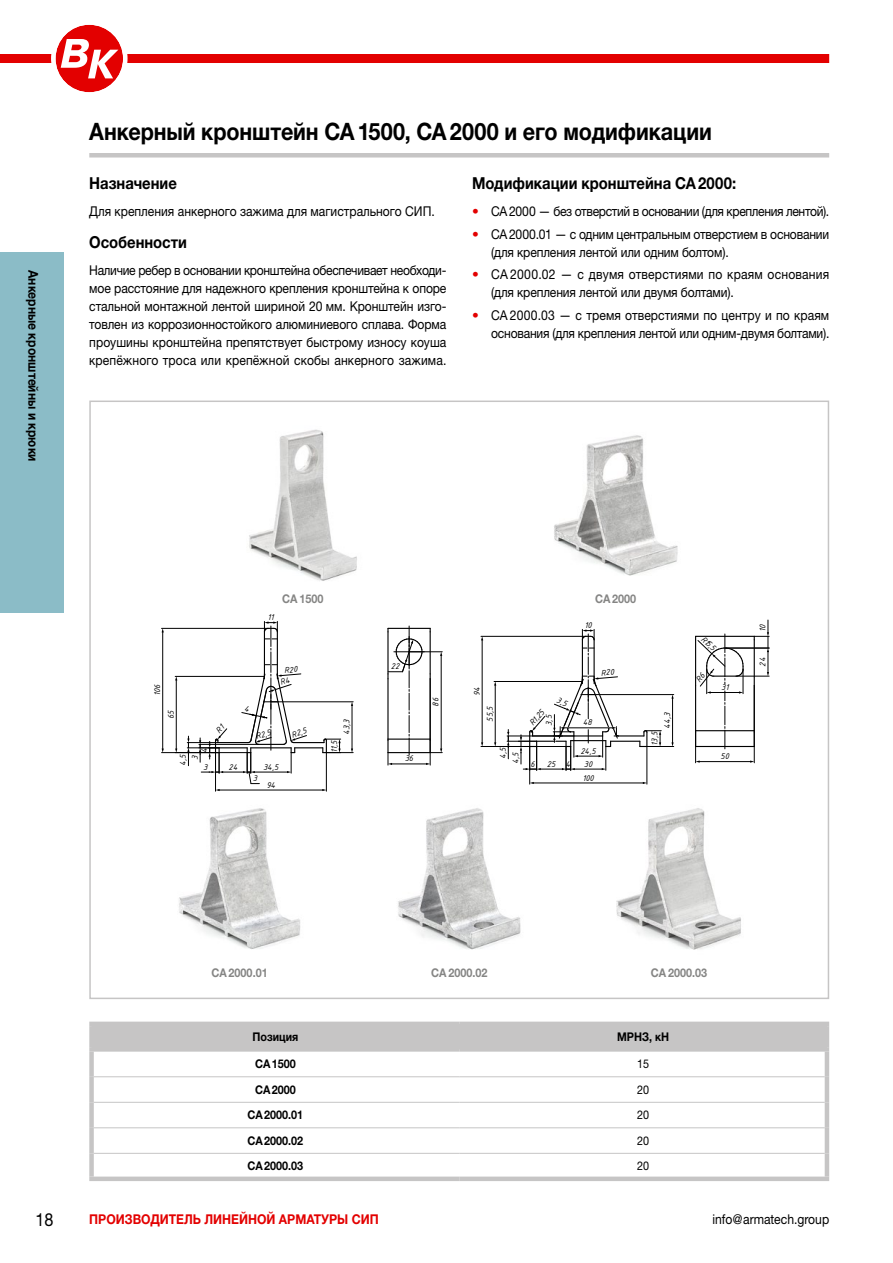
<style>
.page{position:relative;width:893px;height:1263px;background:#fff}
.page>*{position:absolute;margin:0;border:0;box-sizing:border-box;transform-origin:0 0}
.t1{font:700 24px "Helvetica Neue LTW1 G";letter-spacing:-.005em;color:#000;scale:.9 1}
.t2{font:18px "Helvetica Neue LTW1 G";color:#000;scale:.9 1}
.t3{font:700 16.5px "Helvetica Neue LTW1 G";color:#000;scale:.9 1}
.t4{font:13.5px/18px "Helvetica Neue LTW1 G";letter-spacing:-.01em;color:#000;text-align:justify;scale:.9 1}
.t5{font:13.5px/18px "Helvetica Neue LTW1 G";letter-spacing:.01em;color:#000;scale:.9 1}
.t6{font:13.5px "Helvetica Neue LTW1 G";letter-spacing:-.03em;color:#000;scale:.9 1}
.t7{font:700 13.5px "Helvetica Neue LTW1 G";color:#e30000;scale:.9 1}
.t8{font:700 13.5px "Helvetica Neue LTW1 G";color:#000;scale:.9 1}
.t9{font:700 12px "Helvetica Neue LTW1 G";color:#000;scale:.9 1}
.t10{font:700 12px "Helvetica Neue LTW1 G";color:#858584;scale:.9 1}
.t11{font:12px "Helvetica Neue LTW1 G";color:#000;scale:.9 1}
.t12{font:9px "ISOCPEUR Italic";color:#000}
.s1{color:#e30000}
</style>
<div class="page">
<div style="left:89px;top:153px;width:740px;height:5px;background:#c6c5c5"></div>
<div style="left:94px;top:1026px;width:731px;height:21px;background:#c6c5c5"></div>
<hr style="left:89px;top:1022px;width:370px;height:4px;background:#c6c5c5">
<div style="left:89px;top:1026px;width:5px;height:21px;background:#c6c5c5"></div>
<hr style="left:459px;top:1022px;width:370px;height:4px;background:#c6c5c5">
<hr style="left:825px;top:1026px;width:4px;height:21px;background:#c6c5c5">
<div style="left:89px;top:1047px;width:370px;height:5px;background:#c6c5c5"></div>
<div style="left:89px;top:1052px;width:5px;height:25px;background:#c6c5c5"></div>
<div style="left:459px;top:1047px;width:370px;height:5px;background:#c6c5c5"></div>
<hr style="left:825px;top:1052px;width:4px;height:25px;background:#c6c5c5">
<div style="left:89px;top:1077px;width:5px;height:25px;background:#c6c5c5"></div>
<hr style="left:825px;top:1077px;width:4px;height:25px;background:#c6c5c5">
<div style="left:89px;top:1102px;width:5px;height:26px;background:#c6c5c5"></div>
<hr style="left:825px;top:1102px;width:4px;height:26px;background:#c6c5c5">
<div style="left:89px;top:1128px;width:5px;height:25px;background:#c6c5c5"></div>
<hr style="left:825px;top:1128px;width:4px;height:25px;background:#c6c5c5">
<div style="left:89px;top:1153px;width:5px;height:23px;background:#c6c5c5"></div>
<hr style="left:825px;top:1153px;width:4px;height:23px;background:#c6c5c5">
<div style="left:89px;top:1176px;width:370px;height:5px;background:#c6c5c5"></div>
<div style="left:459px;top:1176px;width:370px;height:5px;background:#c6c5c5"></div>
<hr style="left:94px;top:1076px;width:365px;height:1px;background:#c6c5c5">
<hr style="left:459px;top:1076px;width:366px;height:1px;background:#c6c5c5">
<hr style="left:94px;top:1102px;width:365px;height:1px;background:#c6c5c5">
<hr style="left:459px;top:1102px;width:366px;height:1px;background:#c6c5c5">
<hr style="left:94px;top:1127px;width:365px;height:1px;background:#c6c5c5">
<hr style="left:459px;top:1127px;width:366px;height:1px;background:#c6c5c5">
<hr style="left:94px;top:1153px;width:365px;height:1px;background:#c6c5c5">
<hr style="left:459px;top:1153px;width:366px;height:1px;background:#c6c5c5">
<img style="left:398px;top:808px;width:123px;height:142px">
<img style="left:616px;top:808px;width:125px;height:142px">
<img style="left:554px;top:435px;width:124px;height:141px">
<img style="left:179px;top:791px;width:122px;height:158px">
<img style="left:249px;top:429px;width:108px;height:152px">
<hr style="left:162px;top:752px;width:54px;height:1px;background:#000">
<hr style="left:162px;top:632px;width:1px;height:117px;background:#000">
<hr style="left:162px;top:628px;width:106px;height:1px;background:#000">
<hr style="left:175px;top:676px;width:89px;height:1px;background:#000">
<hr style="left:187px;top:748px;width:32px;height:1px;background:#000">
<hr style="left:187px;top:742px;width:31px;height:1px;background:#000">
<hr style="left:176px;top:680px;width:1px;height:69px;background:#000">
<svg style="left:187px;top:736px;width:3px;height:30px"></svg>
<svg style="left:387px;top:626px;width:55px;height:139px"></svg>
<hr style="left:696px;top:746px;width:58px;height:1px;background:#000">
<hr style="left:696px;top:730px;width:58px;height:1px;background:#000">
<hr style="left:696px;top:636px;width:58px;height:1px;background:#000">
<hr style="left:529px;top:746px;width:1px;height:38px;background:#000">
<hr style="left:647px;top:746px;width:1px;height:38px;background:#000">
<hr style="left:481px;top:746px;width:49px;height:1px;background:#000">
<hr style="left:481px;top:636px;width:105px;height:1px;background:#000">
<hr style="left:507px;top:741px;width:30px;height:1px;background:#000">
<hr style="left:507px;top:736px;width:67px;height:1px;background:#000">
<hr style="left:494px;top:681px;width:88px;height:1px;background:#000">
<hr style="left:533px;top:783px;width:111px;height:1px;background:#000">
<hr style="left:482px;top:640px;width:1px;height:103px;background:#000">
<svg style="left:507px;top:729px;width:2px;height:30px"></svg>
<hr style="left:495px;top:685px;width:1px;height:58px;background:#000">
<hr style="left:695px;top:731px;width:1px;height:32px;background:#000">
<hr style="left:754px;top:686px;width:1px;height:77px;background:#000">
<hr style="left:736px;top:676px;width:33px;height:1px;background:#000">
<hr style="left:725px;top:648px;width:44px;height:1px;background:#000">
<hr style="left:699px;top:761px;width:52px;height:1px;background:#000">
<svg style="left:754px;top:620px;width:15px;height:66px"></svg>
<div style="left:56px;top:25px;width:67px;height:67px;background:#e30000;border-radius:50%"></div>
<svg style="left:0;top:39px;width:829px;height:39px"></svg>
<div style="left:0;top:252px;width:64px;height:360px;background:#8bbcc7"></div>
<svg style="left:199px;top:621px;width:154px;height:170px"></svg>
<svg style="left:518px;top:629px;width:156px;height:141px"></svg>
<svg style="left:695px;top:634px;width:49px;height:115px"></svg>
<p class="t8" style="left:42px;top:270px;width:214px;rotate:90deg">Анкерные кронштейны и крюки</p>
<h1 class="t1" style="left:89px;top:116px;width:693px">Анкерный кронштейн CA1500, СА2000 и его модификации</h1>
<p class="t3" style="left:89px;top:173px;width:99px">Назначение</p>
<p class="t4" style="left:89px;top:202px;width:385px">Для крепления анкерного зажима для магистрального СИП.</p>
<p class="t3" style="left:89px;top:231px;width:110px">Особенности</p>
<p class="t4" style="left:89px;top:261px;width:398px">Наличие ребер в основании кронштейна обеспечивает необходи&shy;мое расстояние для надежного крепления кронштейна к опоре стальной монтажной лентой шириной 20 мм. Кронштейн изго&shy;товлен из коррозионностойкого алюминиевого сплава. Форма проушины кронштейна препятствует быстрому износу коуша крепёжного троса или крепёжной скобы анкерного зажима.</p>
<p class="t3" style="left:472px;top:173px;width:295px">Модификации кронштейна СА2000:</p>
<p class="t6" style="left:472px;top:203px;width:398px"><span class="s1">•</span> СА 2000 — без отверстий в основании (для крепления лентой).</p>
<p class="t4" style="left:491px;top:225px;width:377px;text-indent:-19px"><span class="s1">•</span> СА2000.01 — с одним центральным отверстием в основании (для крепления лентой или одним болтом).</p>
<p class="t5" style="left:491px;top:265px;width:377px;text-indent:-19px"><span class="s1">•</span> СА 2000.02 — с двумя отверстиями по краям основания (для крепления лентой или двумя болтами).</p>
<p class="t4" style="left:472px;top:306px;width:399px;text-align:right"><span class="s1">•</span> СА 2000.03 — с тремя отверстиями по центру и по краям основания (для крепления лентой или одним-двумя болтами).</p>
<p class="t10" style="left:282px;top:591px;width:47px">СА 1500</p>
<p class="t10" style="left:595px;top:591px;width:47px">СА 2000</p>
<p class="t12" style="left:267px;top:611px;width:7px">11</p>
<p class="t12" style="left:584px;top:619px;width:9px">10</p>
<p class="t12" style="left:757px;top:632px;width:9px;rotate:-90deg">10</p>
<p class="t12" style="left:707px;top:633px;width:18px;rotate:44deg">R15,5</p>
<p class="t12" style="left:391px;top:660px;width:10px">22</p>
<p class="t12" style="left:757px;top:667px;width:11px;rotate:-90deg">24</p>
<p class="t12" style="left:152px;top:696px;width:13px;rotate:-90deg">106</p>
<p class="t12" style="left:471px;top:696px;width:11px;rotate:-90deg">94</p>
<p class="t12" style="left:721px;top:681px;width:9px">31</p>
<p class="t12" style="left:165px;top:719px;width:10px;rotate:-90deg">65</p>
<p class="t12" style="left:198px;top:753px;width:6px;rotate:-90deg">4</p>
<p class="t12" style="left:177px;top:765px;width:13px;rotate:-90deg">4,5</p>
<p class="t12" style="left:189px;top:760px;width:6px;rotate:-90deg">3</p>
<p class="t12" style="left:203px;top:761px;width:6px">3</p>
<p class="t12" style="left:254px;top:731px;width:17px;rotate:-17deg">R2,5</p>
<p class="t12" style="left:290px;top:729px;width:17px;rotate:-17deg">R2,5</p>
<p class="t12" style="left:229px;top:761px;width:11px">24</p>
<p class="t12" style="left:263px;top:761px;width:17px">34,5</p>
<p class="t12" style="left:341px;top:735px;width:17px;rotate:-90deg">43,3</p>
<p class="t12" style="left:328px;top:753px;width:14px;rotate:-90deg">11,5</p>
<p class="t12" style="left:430px;top:706px;width:10px;rotate:-90deg">86</p>
<p class="t12" style="left:405px;top:753px;width:10px">36</p>
<p class="t12" style="left:484px;top:722px;width:17px;rotate:-90deg">55,5</p>
<p class="t12" style="left:526px;top:721px;width:20px;rotate:-49deg">R1,25</p>
<p class="t12" style="left:543px;top:726px;width:13px;rotate:-90deg">3,5</p>
<p class="t12" style="left:583px;top:717px;width:11px">48</p>
<p class="t12" style="left:497px;top:759px;width:13px;rotate:-90deg">4,5</p>
<p class="t12" style="left:510px;top:764px;width:13px;rotate:-90deg">4,5</p>
<p class="t12" style="left:530px;top:758px;width:6px">6</p>
<p class="t12" style="left:547px;top:758px;width:25px">25 4</p>
<p class="t12" style="left:580px;top:745px;width:17px">24,5</p>
<p class="t12" style="left:584px;top:758px;width:10px">30</p>
<p class="t12" style="left:661px;top:729px;width:18px;rotate:-90deg">44,3</p>
<p class="t12" style="left:649px;top:746px;width:16px;rotate:-90deg">13,5</p>
<p class="t12" style="left:720px;top:750px;width:10px">50</p>
<p class="t12" style="left:253px;top:772px;width:6px">3</p>
<p class="t12" style="left:266px;top:779px;width:11px">94</p>
<p class="t12" style="left:582px;top:772px;width:13px">100</p>
<p class="t10" style="left:211px;top:965px;width:64px">СА 2000.01</p>
<p class="t10" style="left:431px;top:965px;width:64px">СА 2000.02</p>
<p class="t10" style="left:651px;top:965px;width:64px">СА 2000.03</p>
<p class="t9" style="left:252px;top:1029px;width:52px">Позиция</p>
<p class="t9" style="left:617px;top:1029px;width:59px">МРНЗ, кН</p>
<p class="t9" style="left:255px;top:1056px;width:47px">СА1500</p>
<p class="t11" style="left:637px;top:1056px;width:15px">15</p>
<p class="t9" style="left:255px;top:1082px;width:47px">СА2000</p>
<p class="t11" style="left:637px;top:1082px;width:15px">20</p>
<p class="t9" style="left:247px;top:1108px;width:63px">СА2000.01</p>
<p class="t11" style="left:637px;top:1108px;width:15px">20</p>
<p class="t9" style="left:247px;top:1133px;width:63px">СА2000.02</p>
<p class="t11" style="left:637px;top:1133px;width:15px">20</p>
<p class="t9" style="left:247px;top:1159px;width:63px">СА2000.03</p>
<p class="t11" style="left:637px;top:1159px;width:15px">20</p>
<h2 class="t2" style="left:36px;top:1208px;width:22px">18</h2>
<p class="t7" style="left:89px;top:1211px;width:323px">ПРОИЗВОДИТЕЛЬ ЛИНЕЙНОЙ АРМАТУРЫ СИП</p>
<p class="t4" style="left:712px;top:1210px;width:131px">info@armatech.group</p>
</div>
